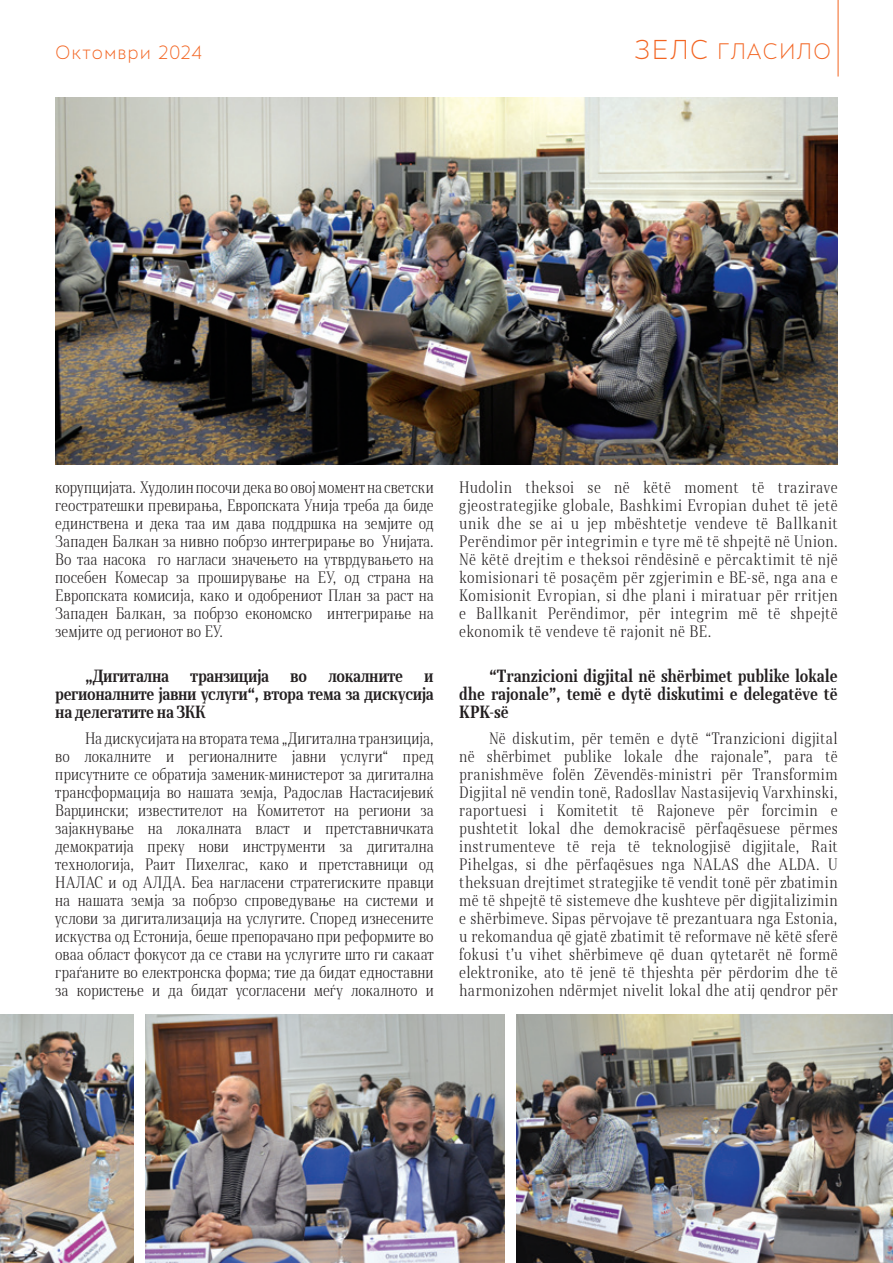
<style>
.page{position:relative;width:893px;height:1263px;background:#fff}
.page>*{position:absolute;margin:0;border:0;box-sizing:border-box;transform-origin:0 0}
.t1{font:300 21px "Skola Sans";letter-spacing:.04em;color:#f36421}
.t2{font:300 18px "Skola Sans";letter-spacing:.04em;color:#f36421}
.podnaslov{font:700 16.5px/18px "Skola Serif Cn";letter-spacing:-.02em;color:#231f20;text-align:justify}
.tekst_2_ok{font:300 15.45px/18px "Skola Serif Cn";letter-spacing:.01em;color:#231f20;text-align:justify}
.s1{font-size:25.5px}
</style>
<div class="page">
<hr style="left:838px;top:0;width:1px;height:77px;background:#f36421">
<img style="left:55px;top:98px;width:783px;height:367px">
<img style="left:516px;top:1014px;width:377px;height:249px">
<img style="left:146px;top:1014px;width:358px;height:249px">
<img style="left:0;top:1014px;width:134px;height:249px">
<p class="t2" style="left:55px;top:42px;width:148px">Октомври 2024</p>
<h1 class="t1" style="left:634px;top:39px;width:199px"><span class="s1">ЗЕЛС</span> ГЛАСИЛО</h1>
<p class="tekst_2_ok" style="left:55px;top:478px;width:380px">корупцијата. Худолин посочи дека во овој момент на светски геостратешки превирања, Европската Унија треба да биде единствена и дека таа им дава поддршка на земјите од Западен Балкан за нивно побрзо интегрирање во Унијата.<br>Во таа насока го нагласи значењето на утврдувањето на посебен Комесар за проширување на ЕУ, од страна на Европската комисија, како и одобрениот План за раст на Западен Балкан, за побрзо економско интегрирање на земјите од регионот во ЕУ.</p>
<p class="podnaslov" style="left:85px;top:666px;width:86px">„Дигитална</p>
<p class="podnaslov" style="left:190px;top:666px;width:80px">транзиција</p>
<p class="podnaslov" style="left:290px;top:666px;width:18px">во</p>
<p class="podnaslov" style="left:328px;top:666px;width:77px">локалните</p>
<p class="podnaslov" style="left:55px;top:666px;width:380px;text-indent:369px">и регионалните јавни услуги“, втора тема за дискусија на делегатите на ЗКК</p>
<p class="tekst_2_ok" style="left:55px;top:729px;width:380px;text-indent:30px">На дискусијата на втората тема „Дигитална транзиција, во локалните и регионалните јавни услуги“ пред присутните се обратија заменик-министерот за дигитална трансформација во нашата земја, Радослав Настасијевиќ Варџински; известителот на Комитетот на региони за зајакнување на локалната власт и претставничката демократија преку нови инструменти за дигитална технологија, Раит Пихелгас, како и претставници од НАЛАС и од АЛДА. Беа нагласени стратегиските правци на нашата земја за побрзо спроведување на системи и услови за дигитализација на услугите. Според изнесените искуства од Естонија, беше препорачано при реформите во оваа област фокусот да се стави на услугите што ги сакаат граѓаните во електронска форма; тие да бидат едноставни за користење и да бидат усогласени меѓу локалното и</p>
<p class="tekst_2_ok" style="left:459px;top:478px;width:380px">Hudolin theksoi se në këtë moment të trazirave gjeostrategjike globale, Bashkimi Evropian duhet të jetë unik dhe se ai u jep mbështetje vendeve të Ballkanit Perëndimor për integrimin e tyre më të shpejtë në Union.<br>Në këtë drejtim e theksoi rëndësinë e përcaktimit të një komisionari të posaçëm për zgjerimin e BE-së, nga ana e Komisionit Evropian, si dhe plani i miratuar për rritjen e Ballkanit Perëndimor, për integrim më të shpejtë ekonomik të vendeve të rajonit në BE.</p>
<p class="podnaslov" style="left:459px;top:666px;width:380px;text-indent:30px">“Tranzicioni digjital në shërbimet publike lokale dhe rajonale”, temë e dytë diskutimi e delegatëve të KPK-së</p>
<p class="tekst_2_ok" style="left:459px;top:729px;width:380px;text-indent:30px">Në diskutim, për temën e dytë “Tranzicioni digjital në shërbimet publike lokale dhe rajonale”, para të pranishmëve folën Zëvendës-ministri për Transformim Digjital në vendin tonë, Radosllav Nastasijeviq Varxhinski, raportuesi i Komitetit të Rajoneve për forcimin e pushtetit lokal dhe demokracisë përfaqësuese përmes instrumenteve të reja të teknologjisë digjitale, Rait Pihelgas, si dhe përfaqësues nga NALAS dhe ALDA. U theksuan drejtimet strategjike të vendit tonë për zbatimin më të shpejtë të sistemeve dhe kushteve për digjitalizimin e shërbimeve. Sipas përvojave të prezantuara nga Estonia, u rekomandua që gjatë zbatimit të reformave në këtë sferë fokusi t’u vihet shërbimeve që duan qytetarët në formë elektronike, ato të jenë të thjeshta për përdorim dhe të harmonizohen ndërmjet nivelit lokal dhe atij qendror për</p>
</div>
